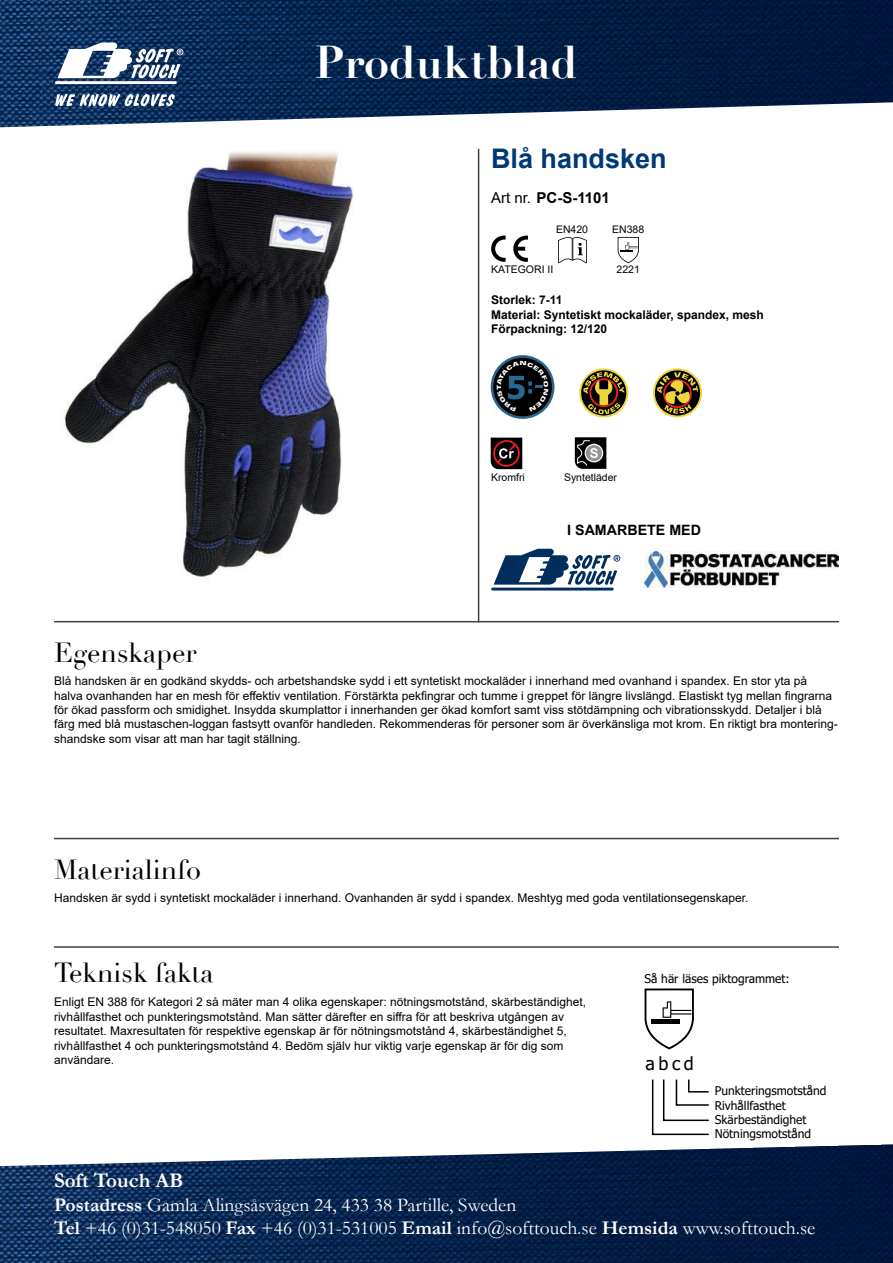
<style>
.page{position:relative;width:893px;height:1263px;background:#fff}
.page>*{position:absolute;margin:0;border:0;box-sizing:border-box;transform-origin:0 0}
.t1{font:700 45px "Didot";color:#fff}
.t2{font:27px "Didot";color:#000}
.t3{font:700 27px "Arial";color:#003976}
.t4{font:700 21px "Garamond";color:#fff}
.t5{font:19.5px/23.4px "Garamond";color:#fff}
.t6{font:18px "Tahoma";color:#000}
.t7{font:700 15px "Arial";color:#000}
.t8{font:700 14.25px "Arial";color:#000}
.t9{font:12px/14.4px "Arial";color:#000}
.t10{font:12px/14.4px "Tahoma";color:#000}
.t11{font:700 12px/14.4px "Arial";color:#000}
.t12{font:10.5px "Arial";color:#000}
.s1{font-weight:400}
.s2{font-weight:700}
</style>
<div class="page">
<img style="left:0;top:0;width:893px;height:127px">
<img style="left:64px;top:152px;width:290px;height:427px">
<svg style="left:513px;top:236px;width:15px;height:26px"></svg>
<svg style="left:491px;top:236px;width:15px;height:26px"></svg>
<svg style="left:645px;top:988px;width:49px;height:61px"></svg>
<svg style="left:651px;top:1079px;width:58px;height:57px"></svg>
<img style="left:0;top:1144px;width:893px;height:119px">
<hr style="left:54px;top:946px;width:785px;height:2px;background:#414042">
<hr style="left:54px;top:838px;width:785px;height:1px;background:#414042">
<hr style="left:54px;top:621px;width:785px;height:1px;background:#414042">
<hr style="left:478px;top:149px;width:1px;height:473px;background:#414042">
<svg style="left:491px;top:355px;width:63px;height:64px"></svg>
<div style="left:493px;top:358px;width:59px;height:58px;background:#000;border-radius:50%"></div>
<svg style="left:575px;top:437px;width:31px;height:32px"></svg>
<svg style="left:491px;top:438px;width:31px;height:31px"></svg>
<svg style="left:491px;top:549px;width:129px;height:41px"></svg>
<img style="left:645px;top:552px;width:194px;height:35px">
<svg style="left:54px;top:43px;width:129px;height:43px"></svg>
<svg style="left:55px;top:94px;width:120px;height:13px"></svg>
<svg style="left:618px;top:237px;width:21px;height:26px"></svg>
<svg style="left:558px;top:237px;width:29px;height:26px"></svg>
<svg style="left:579px;top:368px;width:49px;height:49px"></svg>
<svg style="left:581px;top:370px;width:45px;height:45px"></svg>
<svg style="left:583px;top:372px;width:41px;height:42px;background:#735826"></svg>
<svg style="left:653px;top:368px;width:49px;height:49px"></svg>
<svg style="left:655px;top:370px;width:45px;height:45px"></svg>
<svg style="left:657px;top:372px;width:41px;height:42px;background:#7b6128"></svg>
<svg style="left:497px;top:361px;width:51px;height:50px"></svg>
<h1 class="t1" style="left:315px;top:36px;width:264px">Produktblad</h1>
<h2 class="t3" style="left:491px;top:148px;width:177px">Blå handsken</h2>
<p class="t7" style="left:491px;top:191px;width:120px"><span class="s1">Art nr.</span> PC-S-1101</p>
<p class="t12" style="left:556px;top:225px;width:34px">EN420</p>
<p class="t12" style="left:612px;top:225px;width:34px">EN388</p>
<p class="t12" style="left:617px;top:265px;width:25px">2221</p>
<p class="t12" style="left:491px;top:262px;width:64px">KATEGORI II</p>
<p class="t11" style="left:491px;top:294px;width:274px">Storlek: 7-11<br>Material: Syntetiskt mockaläder, spandex, mesh<br>Förpackning: 12/120</p>
<p class="t12" style="left:491px;top:474px;width:35px">Kromfri</p>
<p class="t12" style="left:564px;top:474px;width:55px">Syntetläder</p>
<h2 class="t2" style="left:54px;top:642px;width:144px">Egenskaper</h2>
<p class="t8" style="left:567px;top:524px;width:135px">I SAMARBETE MED</p>
<p class="t9" style="left:54px;top:675px;width:785px">Blå handsken är en godkänd skydds- och arbetshandske sydd i ett syntetiskt mockaläder i innerhand med ovanhand i spandex. En stor yta på halva ovanhanden har en mesh för effektiv ventilation. Förstärkta pekfingrar och tumme i greppet för längre livslängd. Elastiskt tyg mellan fingrarna för ökad passform och smidighet. Insydda skumplattor i innerhanden ger ökad komfort samt viss stötdämpning och vibrationsskydd. Detaljer i blå färg med blå mustaschen-loggan fastsytt ovanför handleden. Rekommenderas för personer som är överkänsliga mot krom. En riktigt bra montering&shy;shandske som visar att man har tagit ställning.</p>
<h2 class="t2" style="left:54px;top:859px;width:149px">Materialinfo</h2>
<p class="t9" style="left:54px;top:891px;width:696px">Handsken är sydd i syntetiskt mockaläder i innerhand. Ovanhanden är sydd i spandex. Meshtyg med goda ventilationsegenskaper.</p>
<h2 class="t2" style="left:54px;top:963px;width:161px">Teknisk fakta</h2>
<p class="t9" style="left:54px;top:996px;width:534px">Enligt EN 388 för Kategori 2 så mäter man 4 olika egenskaper: nötningsmotstånd, skärbeständighet, rivhållfasthet och punkteringsmotstånd. Man sätter därefter en siffra för att beskriva utgången av resultatet. Maxresultaten för respektive egenskap är för nötningsmotstånd 4, skärbeständighet 5, rivhållfasthet 4 och punkteringsmotstånd 4. Bedöm själv hur viktig varje egenskap är för dig som användare.</p>
<p class="t10" style="left:645px;top:971px;width:147px">Så här läses piktogrammet:</p>
<h3 class="t6" style="left:645px;top:1055px;width:50px">abcd</h3>
<p class="t10" style="left:715px;top:1084px;width:113px">Punkteringsmotstånd<br>Rivhållfasthet<br>Skärbeständighet<br>Nötningsmotstånd</p>
<h3 class="t4" style="left:54px;top:1168px;width:131px">Soft Touch AB</h3>
<h3 class="t5" style="left:54px;top:1195px;width:763px"><span class="s2">Postadress</span> Gamla Alingsåsvägen 24, 433 38 Partille, Sweden<br><span class="s2">Tel</span> +46 (0)31-548050 <span class="s2">Fax</span> +46 (0)31-531005 <span class="s2">Email</span> info@softtouch.se <span class="s2">Hemsida</span> www.softtouch.se</h3>
</div>
